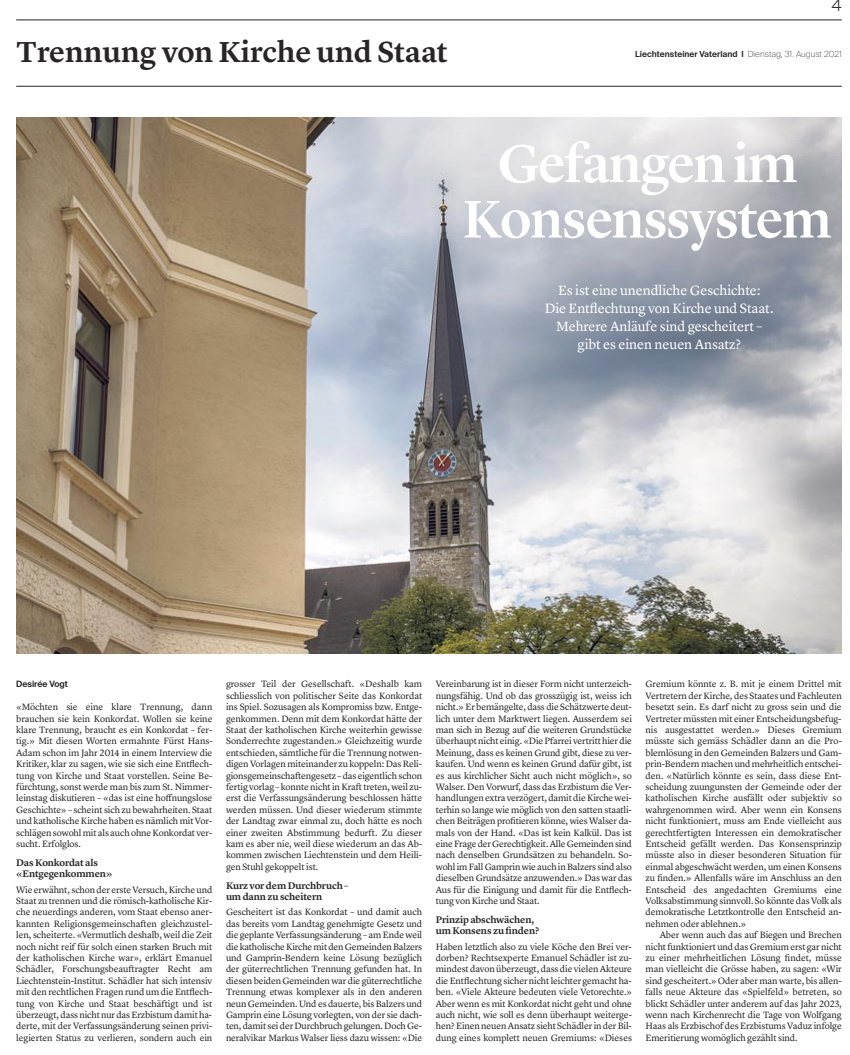
<style>
.page{position:relative;width:850px;height:1055px;background:#fff}
.page>*{position:absolute;margin:0;border:0;box-sizing:border-box;transform-origin:0 0}
.t1{font:500 55px/55.4px "Lyon Display";letter-spacing:-.02em;color:#fff;text-align:center}
.t2{font:600 30px "Lyon Text";color:#272526}
.t3{font:300 16px "Suisse Intl";color:#272526}
.t4{font:14px/18px "Lyon Text";letter-spacing:-.005em;color:#fff;text-align:center}
.t5{font:600 9.9px/11.4px "Lyon Text";letter-spacing:-.01em;color:#272526}
.t6{font:9.5px/11.4px "Lyon Text";letter-spacing:-.01em;color:#272526;text-align:justify}
.t7{font:600 8.7px "Suisse Intl";letter-spacing:-.01em;color:#272526}
.t8{font:600 8.4px "Suisse Intl";color:#272526}
.s1{font-weight:100}
</style>
<div class="page">
<img style="left:16px;top:117px;width:825px;height:536px">
<hr style="left:16px;top:20px;width:825px;height:1px;background:#272526">
<hr style="left:16px;top:86px;width:825px;height:1px;background:#272526">
<p class="t3" style="left:831px;top:-4px;width:11px">4</p>
<p class="t2" style="left:16px;top:39px;width:433px">Trennung von Kirche und Staat</p>
<p class="t8" style="left:635px;top:51px;width:208px">Liechtensteiner Vaterland I <span class="s1">Dienstag, 31. August 2021</span></p>
<p class="t1" style="left:463px;top:135px;width:370px">Gefangen im<br>Konsenssystem</p>
<p class="t4" style="left:545px;top:282px;width:230px">Es ist eine unendliche Geschichte:<br>Die Entflechtung von Kirche und Staat.<br>Mehrere Anläufe sind gescheitert – gibt es einen neuen Ansatz?</p>
<p class="t7" style="left:16px;top:680px;width:53px">Desirée Vogt</p>
<p class="t6" style="left:16px;top:702px;width:198px">«Möchten sie eine klare Trennung, dann brauchen sie kein Konkordat. Wollen sie keine klare Trennung, braucht es ein Konkordat – fer&shy;tig.» Mit diesen Worten ermahnte Fürst Hans-Adam schon im Jahr 2014 in einem Interview die Kritiker, klar zu sagen, wie sie sich eine Entflech&shy;tung von Kirche und Staat vorstellen. Seine Be&shy;fürchtung, sonst werde man bis zum St. Nimmer&shy;leinstag diskutieren – «das ist eine hoffnungslose Geschichte» – scheint sich zu bewahrheiten. Staat und katholische Kirche haben es nämlich mit Vor&shy;schlägen sowohl mit als auch ohne Konkordat ver&shy;sucht. Erfolglos.</p>
<p class="t5" style="left:16px;top:857px;width:98px">Das Konkordat als «Entgegenkommen»</p>
<p class="t6" style="left:16px;top:884px;width:198px">Wie erwähnt, schon der erste Versuch, Kirche und Staat zu trennen und die römisch-katholische Kir&shy;che neuerdings anderen, vom Staat ebenso aner&shy;kannten Religionsgemeinschaften gleichzustel&shy;len, scheiterte. «Vermutlich deshalb, weil die Zeit noch nicht reif für solch einen starken Bruch mit der katholischen Kirche war», erklärt Emanuel Schädler, Forschungsbeauftragter Recht am Liechtenstein-Institut. Schädler hat sich intensiv mit den rechtlichen Fragen rund um die Entflech&shy;tung von Kirche und Staat beschäftigt und ist überzeugt, dass nicht nur das Erzbistum damit ha&shy;derte, mit der Verfassungsänderung seinen privi&shy;legierten Status zu verlieren, sondern auch ein</p>
<p class="t6" style="left:226px;top:679px;width:198px">grosser Teil der Gesellschaft. «Deshalb kam schliesslich von politischer Seite das Konkordat ins Spiel. Sozusagen als Kompromiss bzw. Entge&shy;genkommen. Denn mit dem Konkordat hätte der Staat der katholischen Kirche weiterhin gewisse Sonderrechte zugestanden.» Gleichzeitig wurde entschieden, sämtliche für die Trennung notwen&shy;digen Vorlagen miteinander zu koppeln: Das Reli&shy;gionsgemeinschaftengesetz – das eigentlich schon fertig vorlag – konnte nicht in Kraft treten, weil zu&shy;erst die Verfassungsänderung beschlossen hätte werden müssen. Und dieser wiederum stimmte der Landtag zwar einmal zu, doch hätte es noch einer zweiten Abstimmung bedurft. Zu dieser kam es aber nie, weil diese wiederum an das Ab&shy;kommen zwischen Liechtenstein und dem Heili&shy;gen Stuhl gekoppelt ist.</p>
<p class="t5" style="left:226px;top:880px;width:124px">Kurz vor dem Durchbruch – um dann zu scheitern</p>
<p class="t6" style="left:226px;top:907px;width:198px">Gescheitert ist das Konkordat – und damit auch das bereits vom Landtag genehmigte Gesetz und die geplante Verfassungsänderung – am Ende weil die katholische Kirche mit den Gemeinden Balzers und Gamprin-Bendern keine Lösung bezüglich der güterrechtlichen Trennung gefunden hat. In diesen beiden Gemeinden war die güterrechtliche Trennung etwas komplexer als in den anderen neun Gemeinden. Und es dauerte, bis Balzers und Gamprin eine Lösung vorlegten, von der sie dach&shy;ten, damit sei der Durchbruch gelungen. Doch Ge&shy;neralvikar Markus Walser liess dazu wissen: «Die</p>
<p class="t6" style="left:435px;top:679px;width:198px">Vereinbarung ist in dieser Form nicht unterzeich&shy;nungsfähig. Und ob das grosszügig ist, weiss ich nicht.» Er bemängelte, dass die Schätzwerte deut&shy;lich unter dem Marktwert liegen. Ausserdem sei man sich in Bezug auf die weiteren Grundstücke überhaupt nicht einig. «Die Pfarrei vertritt hier die Meinung, dass es keinen Grund gibt, diese zu ver&shy;kaufen. Und wenn es keinen Grund dafür gibt, ist es aus kirchlicher Sicht auch nicht möglich», so Walser. Den Vorwurf, dass das Erzbistum die Ver&shy;handlungen extra verzögert, damit die Kirche wei&shy;terhin so lange wie möglich von den satten staatli&shy;chen Beiträgen profitieren könne, wies Walser da&shy;mals von der Hand. «Das ist kein Kalkül. Das ist eine Frage der Gerechtigkeit. Alle Gemeinden sind nach denselben Grundsätzen zu behandeln. So&shy;wohl im Fall Gamprin wie auch in Balzers sind also dieselben Grundsätze anzuwenden.» Das war das Aus für die Einigung und damit für die Entflech&shy;tung von Kirche und Staat.</p>
<p class="t5" style="left:435px;top:914px;width:105px">Prinzip abschwächen, um Konsens zu finden?</p>
<p class="t6" style="left:435px;top:941px;width:198px">Haben letztlich also zu viele Köche den Brei ver&shy;dorben? Rechtsexperte Emanuel Schädler ist zu&shy;mindest davon überzeugt, dass die vielen Akteure die Entflechtung sicher nicht leichter gemacht ha&shy;ben. «Viele Akteure bedeuten viele Vetorechte.» Aber wenn es mit Konkordat nicht geht und ohne auch nicht, wie soll es denn überhaupt weiterge&shy;hen? Einen neuen Ansatz sieht Schädler in der Bil&shy;dung eines komplett neuen Gremiums: «Dieses</p>
<p class="t6" style="left:645px;top:679px;width:198px">Gremium könnte z. B. mit je einem Drittel mit Vertretern der Kirche, des Staates und Fachleuten besetzt sein. Es darf nicht zu gross sein und die Vertreter müssten mit einer Entscheidungsbefug&shy;nis ausgestattet werden.» Dieses Gremium müsste sich gemäss Schädler dann an die Pro&shy;blemlösung in den Gemeinden Balzers und Gam&shy;prin-Bendern machen und mehrheitlich entschei&shy;den. «Natürlich könnte es sein, dass diese Ent&shy;scheidung zuungunsten der Gemeinde oder der katholischen Kirche ausfällt oder subjektiv so wahrgenommen wird. Aber wenn ein Konsens nicht funktioniert, muss am Ende vielleicht aus gerechtfertigten Interessen ein demokratischer Entscheid gefällt werden. Das Konsensprinzip müsste also in dieser besonderen Situation für einmal abgeschwächt werden, um einen Konsens zu finden.» Allenfalls wäre im Anschluss an den Entscheid des angedachten Gremiums eine Volksabstimmung sinnvoll. So könnte das Volk als demokratische Letztkontrolle den Entscheid an&shy;nehmen oder ablehnen.»</p>
<p class="t6" style="left:645px;top:930px;width:198px;text-indent:14px">Aber wenn auch das auf Biegen und Brechen nicht funktioniert und das Gremium erst gar nicht zu einer mehrheitlichen Lösung findet, müsse man vielleicht die Grösse haben, zu sagen: «Wir sind gescheitert.» Oder aber man warte, bis allen&shy;falls neue Akteure das «Spielfeld» betreten, so blickt Schädler unter anderem auf das Jahr 2023, wenn nach Kirchenrecht die Tage von Wolfgang Haas als Erzbischof des Erzbistums Vaduz infolge Emeritierung womöglich gezählt sind.</p>
</div>
